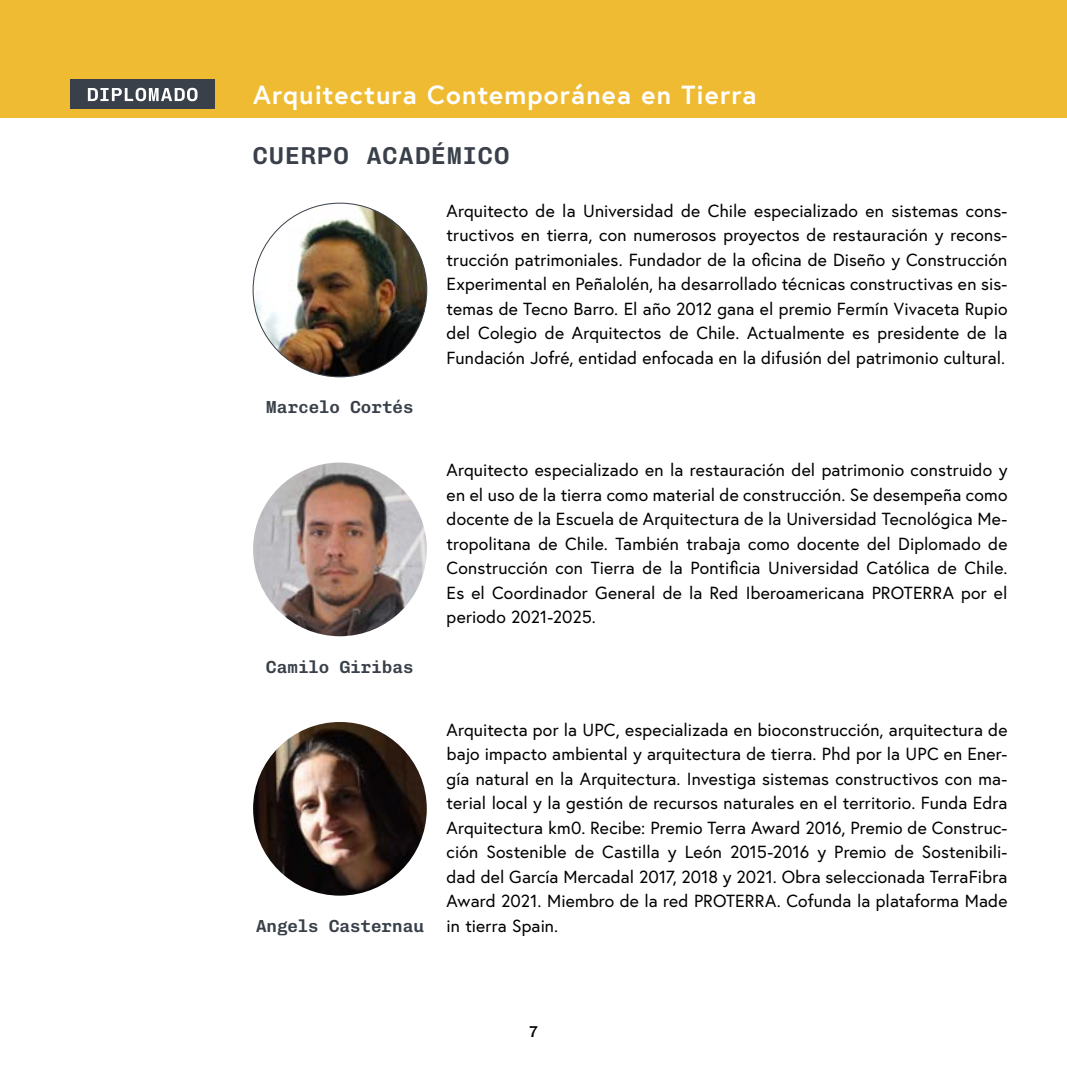
<style>
.page{position:relative;width:1067px;height:1067px;background:#fff}
.page>*{position:absolute;margin:0;border:0;box-sizing:border-box;transform-origin:0 0}
.t1{font:700 26.25px "Europa";letter-spacing:.045em;color:#fff}
.t2{font:600 24.5px "Chivo Mono";letter-spacing:.055em;color:#394049}
.t3{font:17.5px/24.5px "Europa";letter-spacing:.005em;color:#000;text-align:justify}
.t4{font:600 17.5px "Chivo Mono";color:#394049}
.t5{font:500 15.75px "Chivo Mono";color:#000}
</style>
<div class="page">
<div style="left:0;top:0;width:1067px;height:117px;background:#eb3"></div>
<div style="left:70px;top:79px;width:145px;height:30px;background:#394049"></div>
<svg style="left:88px;top:88px;width:109px;height:13px"></svg>
<img style="left:253px;top:203px;width:174px;height:174px;border-radius:87px">
<img style="left:253px;top:462px;width:174px;height:174px;border-radius:87px">
<img style="left:253px;top:722px;width:174px;height:173px;border-radius:87px">
<h1 class="t1" style="left:253px;top:77px;width:505px">Arquitectura Contemporánea en Tierra</h1>
<h2 class="t2" style="left:253px;top:137px;width:257px">CUERPO ACADÉMICO</h2>
<p class="t3" style="left:446px;top:198px;width:562px">Arquitecto de la Universidad de Chile especializado en sistemas cons&shy;tructivos en tierra, con numerosos proyectos de restauración y recons&shy;trucción patrimoniales. Fundador de la oficina de Diseño y Construcción Experimental en Peñalolén, ha desarrollado técnicas constructivas en sis&shy;temas de Tecno Barro. El año 2012 gana el premio Fermín Vivaceta Rupio del Colegio de Arquitectos de Chile. Actualmente es presidente de la Fundación Jofré, entidad enfocada en la difusión del patrimonio cultural.</p>
<p class="t4" style="left:266px;top:394px;width:149px">Marcelo Cortés</p>
<p class="t4" style="left:266px;top:653px;width:149px">Camilo Giribas</p>
<p class="t4" style="left:256px;top:912px;width:169px">Angels Casternau</p>
<p class="t3" style="left:446px;top:457px;width:562px">Arquitecto especializado en la restauración del patrimonio construido y en el uso de la tierra como material de construcción. Se desempeña como docente de la Escuela de Arquitectura de la Universidad Tecnológica Me&shy;tropolitana de Chile. También trabaja como docente del Diplomado de Construcción con Tierra de la Pontificia Universidad Católica de Chile.<br>Es el Coordinador General de la Red Iberoamericana PROTERRA por el periodo 2021-2025.</p>
<p class="t3" style="left:446px;top:717px;width:562px">Arquitecta por la UPC, especializada en bioconstrucción, arquitectura de bajo impacto ambiental y arquitectura de tierra. Phd por la UPC en Ener&shy;gía natural en la Arquitectura. Investiga sistemas constructivos con ma&shy;terial local y la gestión de recursos naturales en el territorio. Funda Edra Arquitectura km0. Recibe: Premio Terra Award 2016, Premio de Construc&shy;ción Sostenible de Castilla y León 2015-2016 y Premio de Sostenibili&shy;dad del García Mercadal 2017, 2018 y 2021. Obra seleccionada TerraFibra Award 2021. Miembro de la red PROTERRA. Cofunda la plataforma Made in tierra Spain.</p>
<p class="t5" style="left:529px;top:1019px;width:11px">7</p>
</div>
